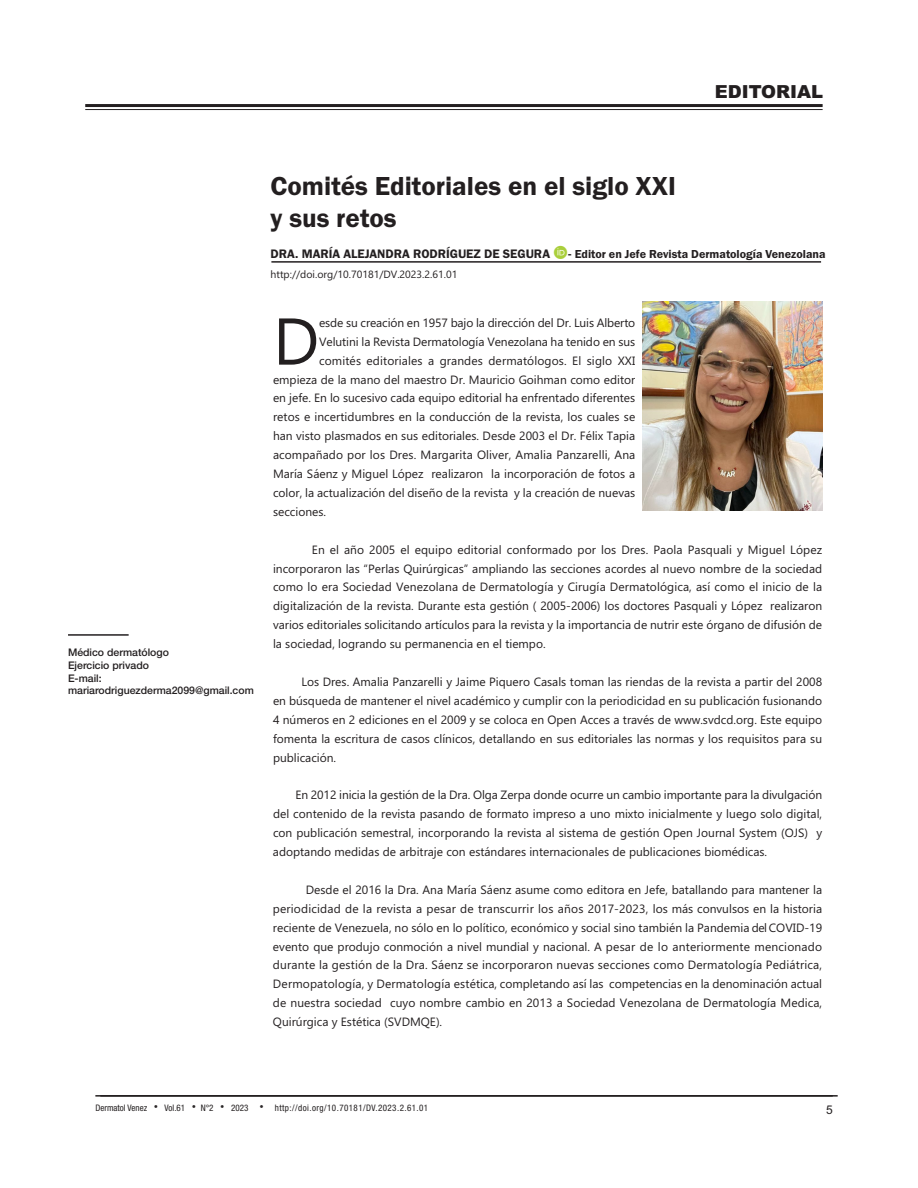
<style>
.page{position:relative;width:918px;height:1188px;background:#fff}
.page>*{position:absolute;margin:0;border:0;box-sizing:border-box;transform-origin:0 0}
.t1{font:66px "Gadugi";color:#231f20}
.t2{font:600 27px/32.4px "Franklin Gothic";color:#231f20}
.t3{font:900 18px "Arial";color:#231f20}
.t4{font:12px/18.9px "Gadugi";color:#231f20;text-align:justify}
.t5{font:600 12px "Franklin Gothic";color:#231f20}
.t6{font:12px "Arial";color:#231f20}
.t7{font:500 10.5px/12.6px "Helvetica Neue LT Std";color:#231f20}
.t8{font:10.5px "Gadugi";color:#231f20}
.t9{font:condensed 9px "Helvetica Neue LT Std";letter-spacing:.05em;color:#231f20}
.t10{font:condensed 9px "Helvetica Neue LT Std";color:#231f20}
.s1{font-size:12.75px}
.s2{font-family:"Orcid";font-weight:400;font-size:18px;color:#aacf3c}
</style>
<div class="page">
<hr style="left:85px;top:104px;width:738px;height:3px;background:#231f20">
<hr style="left:85px;top:109px;width:738px;height:1px;background:#231f20">
<hr style="left:95px;top:1095px;width:738px;height:2px;background:#231f20">
<hr style="left:100px;top:1095px;width:738px;height:2px;background:#231f20">
<hr style="left:271px;top:261px;width:550px;height:2px;background:#231f20">
<hr style="left:68px;top:634px;width:61px;height:2px;background:#231f20">
<img style="left:642px;top:302px;width:180px;height:209px">
<h2 class="t2" style="left:271px;top:170px;width:407px">Comités Editoriales en el siglo XXI y sus retos</h2>
<h3 class="t3" style="left:715px;top:82px;width:110px">EDITORIAL</h3>
<p class="t5" style="left:271px;top:247px;width:557px"><span class="s1">DRA. MARÍA ALEJANDRA RODRÍGUEZ DE SEGURA</span> <span class="s2">A</span><span class="s1">-</span> Editor en Jefe Revista Dermatología Venezolana</p>
<p class="t7" style="left:68px;top:647px;width:187px">Médico dermatólogo<br>Ejercicio privado<br>E-mail: mariarodriguezderma2099@gmail.com</p>
<p class="t8" style="left:271px;top:268px;width:188px">http://doi.org/10.70181/DV.2023.2.61.01</p>
<h1 class="t1" style="left:273px;top:303px;width:48px">D</h1>
<p class="t4" style="left:319px;top:313px;width:318px">esde su creación en 1957 bajo la dirección del Dr. Luis Alberto</p>
<p class="t4" style="left:319px;top:332px;width:318px">Velutini la Revista Dermatología Venezolana ha tenido en sus</p>
<p class="t4" style="left:319px;top:351px;width:318px">comités editoriales a grandes dermatólogos. El siglo XXI</p>
<p class="t4" style="left:273px;top:370px;width:364px">empieza de la mano del maestro Dr. Mauricio Goihman como editor</p>
<p class="t4" style="left:273px;top:389px;width:364px">en jefe. En lo sucesivo cada equipo editorial ha enfrentado diferentes</p>
<p class="t4" style="left:273px;top:408px;width:364px">retos e incertidumbres en la conducción de la revista, los cuales se</p>
<p class="t4" style="left:273px;top:427px;width:364px">han visto plasmados en sus editoriales. Desde 2003 el Dr. Félix Tapia</p>
<p class="t4" style="left:273px;top:446px;width:364px">acompañado por los Dres. Margarita Oliver, Amalia Panzarelli, Ana</p>
<p class="t4" style="left:273px;top:464px;width:364px">María Sáenz y Miguel López realizaron la incorporación de fotos a</p>
<p class="t4" style="left:273px;top:483px;width:364px">color, la actualización del diseño de la revista y la creación de nuevas</p>
<p class="t4" style="left:273px;top:502px;width:55px">secciones.</p>
<p class="t4" style="left:273px;top:540px;width:551px;text-indent:39px">En el año 2005 el equipo editorial conformado por los Dres. Paola Pasquali y Miguel López incorporaron las “Perlas Quirúrgicas” ampliando las secciones acordes al nuevo nombre de la sociedad como lo era Sociedad Venezolana de Dermatología y Cirugía Dermatológica, así como el inicio de la digitalización de la revista. Durante esta gestión ( 2005-2006) los doctores Pasquali y López realizaron varios editoriales solicitando artículos para la revista y la importancia de nutrir este órgano de difusión de la sociedad, logrando su permanencia en el tiempo.</p>
<p class="t4" style="left:273px;top:672px;width:551px;text-indent:28px">Los Dres. Amalia Panzarelli y Jaime Piquero Casals toman las riendas de la revista a partir del 2008 en búsqueda de mantener el nivel académico y cumplir con la periodicidad en su publicación fusionando 4 números en 2 ediciones en el 2009 y se coloca en Open Acces a través de www.svdcd.org. Este equipo fomenta la escritura de casos clínicos, detallando en sus editoriales las normas y los requisitos para su publicación.</p>
<p class="t4" style="left:273px;top:786px;width:551px;text-indent:22px">En 2012 inicia la gestión de la Dra. Olga Zerpa donde ocurre un cambio importante para la divulgación del contenido de la revista pasando de formato impreso a uno mixto inicialmente y luego solo digital, con publicación semestral, incorporando la revista al sistema de gestión Open Journal System (OJS) y adoptando medidas de arbitraje con estándares internacionales de publicaciones biomédicas.</p>
<p class="t4" style="left:273px;top:880px;width:551px;text-indent:33px">Desde el 2016 la Dra. Ana María Sáenz asume como editora en Jefe, batallando para mantener la periodicidad de la revista a pesar de transcurrir los años 2017-2023, los más convulsos en la historia reciente de Venezuela, no sólo en lo político, económico y social sino también la Pandemia delCOVID-19 evento que produjo conmoción a nivel mundial y nacional. A pesar de lo anteriormente mencionado durante la gestión de la Dra. Sáenz se incorporaron nuevas secciones como Dermatología Pediátrica, Dermopatología, y Dermatología estética, completando así las competencias en la denominación actual de nuestra sociedad cuyo nombre cambio en 2013 a Sociedad Venezolana de Dermatología Medica, Quirúrgica y Estética (SVDMQE).</p>
<p class="t10" style="left:95px;top:1105px;width:53px">Dermatol Venez</p>
<p class="t9" style="left:165px;top:1105px;width:22px">Vol.61</p>
<p class="t9" style="left:201px;top:1105px;width:14px">N°2</p>
<p class="t9" style="left:231px;top:1105px;width:19px">2023</p>
<p class="t9" style="left:275px;top:1105px;width:155px">http://doi.org/10.70181/DV.2023.2.61.01</p>
<p class="t6" style="left:826px;top:1103px;width:8px">5</p>
</div>
